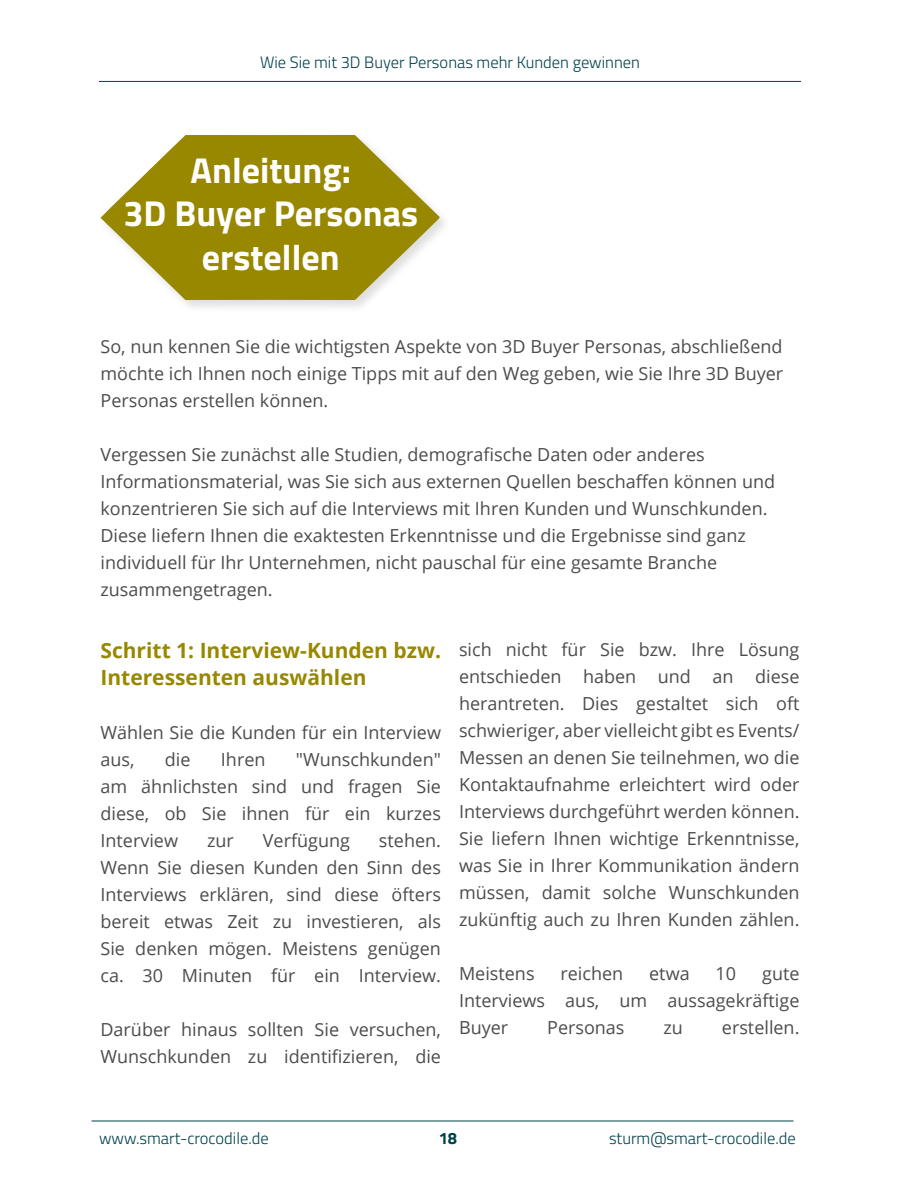
<style>
.page{position:relative;width:900px;height:1200px;background:#fff}
.page>*{position:absolute;margin:0;border:0;box-sizing:border-box;transform-origin:0 0}
.t1{font:700 36px/43.2px "Titillium Web";color:#fff;text-align:center}
.Case_study_-_URL{font:700 21px/27px "Open Sans";color:#988800}
.Case_study_-_URL-2{font:18px/27px "Open Sans";color:#4c4c4c;text-align:justify}
.t2{font:300 16.5px "Titillium Web";color:#00414b}
.t3{font:700 16.5px "Titillium Web";color:#00414b}
</style>
<div class="page">
<hr style="left:92px;top:1121px;width:701px;height:1px;background:#00414b">
<hr style="left:99px;top:81px;width:702px;height:1px;background:#00414b">
<div style="left:99px;top:132px;width:353px;height:181px;background:#000;opacity:.13"></div>
<svg style="left:100px;top:135px;width:341px;height:165px;fill:#988800"></svg>
<p class="t2" style="left:260px;top:50px;width:381px">Wie Sie mit 3D Buyer Personas mehr Kunden gewinnen</p>
<p class="t1" style="left:123px;top:147px;width:296px">Anleitung:<br>3D Buyer Personas erstellen</p>
<p class="Case_study_-_URL-2" style="left:100px;top:332px;width:684px">So, nun kennen Sie die wichtigsten Aspekte von 3D Buyer Personas, abschließend möchte ich Ihnen noch einige Tipps mit auf den Weg geben, wie Sie Ihre 3D Buyer Personas erstellen können.</p>
<p class="Case_study_-_URL-2" style="left:100px;top:440px;width:676px;text-align:left">Vergessen Sie zunächst alle Studien, demografische Daten oder anderes Informationsmaterial, was Sie sich aus externen Quellen beschaffen können und konzentrieren Sie sich auf die Interviews mit Ihren Kunden und Wunschkunden.<br>Diese liefern Ihnen die exaktesten Erkenntnisse und die Ergebnisse sind ganz individuell für Ihr Unternehmen, nicht pauschal für eine gesamte Branche zusammengetragen.</p>
<p class="Case_study_-_URL" style="left:100px;top:636px;width:342px">Schritt 1: Interview-Kunden bzw.<br>Interessenten auswählen</p>
<p class="Case_study_-_URL-2" style="left:100px;top:719px;width:342px">Wählen Sie die Kunden für ein Interview aus,</p>
<p class="Case_study_-_URL-2" style="left:100px;top:746px;width:342px;text-indent:195px">"Wunschkunden" am ähnlichsten sind und fragen Sie diese, ob Sie ihnen für ein kurzes Interview</p>
<p class="Case_study_-_URL-2" style="left:165px;top:746px;width:27px">die</p>
<p class="Case_study_-_URL-2" style="left:221px;top:746px;width:46px">Ihren</p>
<p class="Case_study_-_URL-2" style="left:207px;top:827px;width:28px">zur</p>
<p class="Case_study_-_URL-2" style="left:263px;top:827px;width:89px">Verfügung</p>
<p class="Case_study_-_URL-2" style="left:100px;top:827px;width:342px;text-indent:278px">stehen.<br>Wenn Sie diesen Kunden den Sinn des Interviews erklären, sind diese öfters bereit etwas Zeit zu investieren, als Sie denken mögen. Meistens genügen ca. 30 Minuten für ein Interview.</p>
<p class="Case_study_-_URL-2" style="left:100px;top:1016px;width:342px">Darüber hinaus sollten Sie versuchen,<br>Wunschkunden zu identifizieren, die</p>
<p class="Case_study_-_URL-2" style="left:459px;top:635px;width:342px">sich nicht für Sie bzw. Ihre Lösung entschieden haben und an diese herantreten. Dies gestaltet sich oft schwieriger, aber vielleicht gibt es Events/ Messen an denen Sie teilnehmen, wo die Kontaktaufnahme erleichtert wird oder Interviews durchgeführt werden können.<br>Sie liefern Ihnen wichtige Erkenntnisse, was Sie in Ihrer Kommunikation ändern müssen, damit solche Wunschkunden zukünftig auch zu Ihren Kunden zählen.</p>
<p class="Case_study_-_URL-2" style="left:459px;top:959px;width:77px">Meistens</p>
<p class="Case_study_-_URL-2" style="left:561px;top:959px;width:64px">reichen</p>
<p class="Case_study_-_URL-2" style="left:649px;top:959px;width:42px">etwa</p>
<p class="Case_study_-_URL-2" style="left:716px;top:959px;width:22px">10</p>
<p class="Case_study_-_URL-2" style="left:459px;top:959px;width:342px;text-indent:303px">gute Interviews aus, um aussagekräftige Buyer</p>
<p class="Case_study_-_URL-2" style="left:547px;top:1013px;width:79px">Personas</p>
<p class="Case_study_-_URL-2" style="left:664px;top:1013px;width:21px">zu</p>
<p class="Case_study_-_URL-2" style="left:722px;top:1013px;width:79px">erstellen.</p>
<p class="t2" style="left:99px;top:1127px;width:171px">www.smart-crocodile.de</p>
<p class="t3" style="left:439px;top:1126px;width:20px">18</p>
<p class="t2" style="left:609px;top:1127px;width:188px">sturm@smart-crocodile.de</p>
</div>
